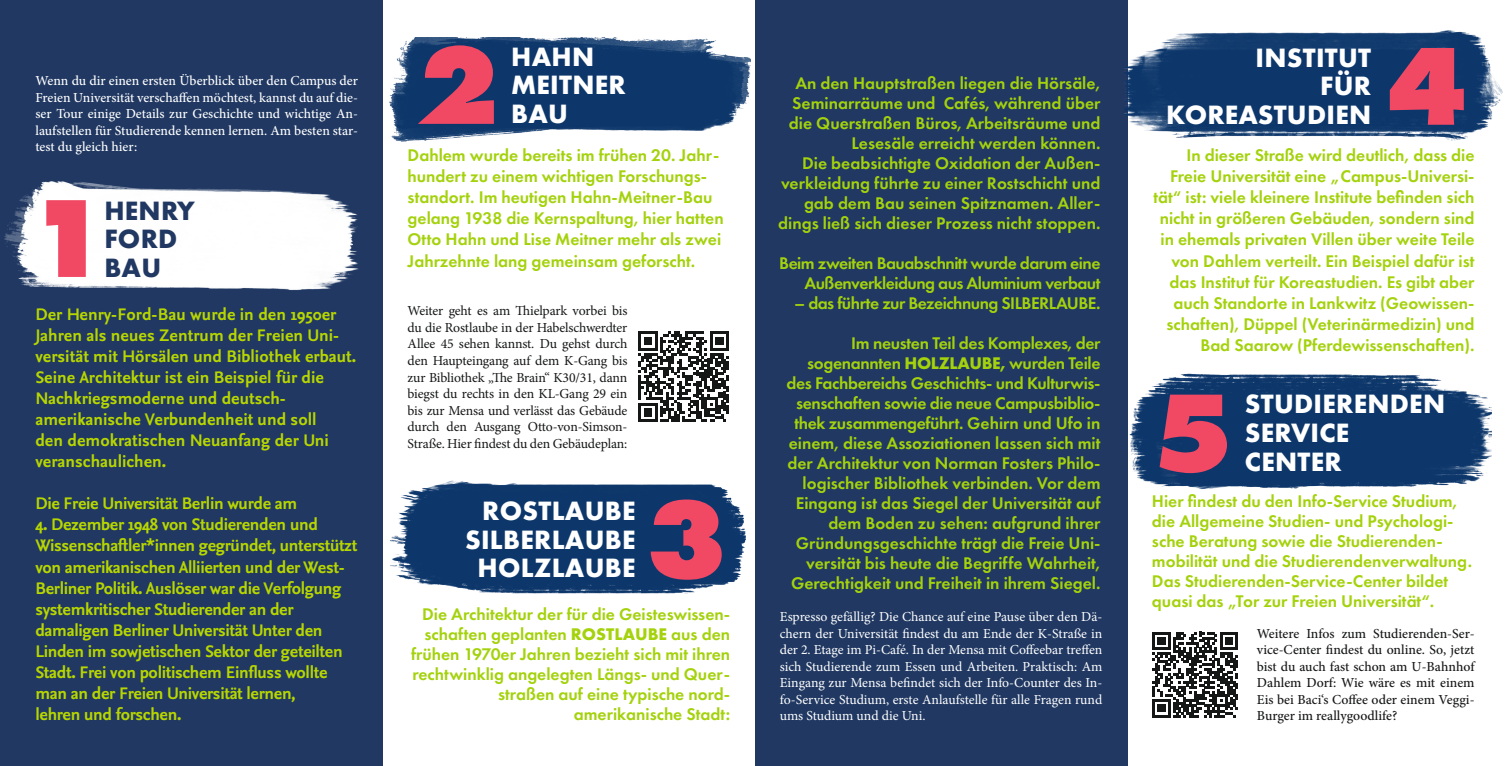
<style>
.page{position:relative;width:1510px;height:766px;background:#fff}
.page>*{position:absolute;margin:0;border:0;box-sizing:border-box;transform-origin:0 0}
.t1{font:800 115px "Futura PT";color:#f14863}
.t2{font:700 27.5px/28.8px "Futura PT";letter-spacing:.01em;color:#fff}
.t3{font:700 27.5px "Futura PT";letter-spacing:.01em;color:#203862}
.t4{font:600 17.5px/20px "Futura PT";color:#a4d20c;text-align:right}
.t5{font:700 17.5px/21px "Nexus Sans Pro";letter-spacing:-.02em;color:#b7d600}
.t6{font:700 17.5px/21px "Nexus Sans Pro";color:#b7d600}
.t7{font:600 17.5px/20px "Futura PT";letter-spacing:-.03em;color:#a4d20c;text-align:right}
.t8{font:600 17.5px "Futura PT";letter-spacing:-.02em;color:#a4d20c}
.t9{font:13.75px/16.5px "Minion Pro";color:#fff;text-align:justify}
.t10{font:13.75px/16.5px "Minion Pro";letter-spacing:-.01em;color:#151616;text-align:justify}
.t11{font:500 13.75px/16.5px "Minion Pro";color:#fff;text-align:justify}
.t12{font:500 13.75px/16.5px "Minion Pro";color:#151616;text-align:justify}
.s1{font-weight:700}
</style>
<div class="page">
<div style="left:755px;top:0;width:372px;height:765px;background:#203862"></div>
<div style="left:0;top:0;width:383px;height:765px;background:#203862"></div>
<img style="left:4px;top:181px;width:355px;height:110px">
<img style="left:389px;top:38px;width:361px;height:104px">
<svg style="left:1152px;top:631px;width:86px;height:86px"></svg>
<img style="left:1124px;top:6px;width:377px;height:142px">
<img style="left:1127px;top:371px;width:364px;height:121px">
<svg style="left:638px;top:331px;width:91px;height:91px"></svg>
<img style="left:390px;top:480px;width:356px;height:114px">
<p class="t11" style="left:35px;top:73px;width:324px">Wenn du dir einen ersten Überblick über den Campus der Freien Universität verschaffen möchtest, kannst du auf die&shy;ser Tour einige Details zur Geschichte und wichtige An&shy;laufstellen für Studierende kennen lernen. Am besten star&shy;test du gleich hier:</p>
<p class="t1" style="left:27px;top:165px;width:83px">1</p>
<p class="t3" style="left:104px;top:192px;width:92px">HENRY</p>
<p class="t3" style="left:104px;top:221px;width:74px">FORD</p>
<p class="t3" style="left:104px;top:250px;width:58px">BAU</p>
<p class="t6" style="left:35px;top:303px;width:322px">Der Henry-Ford-Bau wurde in den 1950er Jahren als neues Zentrum der Freien Uni&shy;versität mit Hörsälen und Bibliothek erbaut.<br>Seine Architektur ist ein Beispiel für die Nachkriegsmoderne und deutsch-</p>
<p class="t6" style="left:35px;top:408px;width:282px">amerikanische Verbundenheit und soll</p>
<p class="t6" style="left:35px;top:429px;width:295px">den demokratischen Neuanfang der Uni</p>
<p class="t6" style="left:35px;top:450px;width:132px">veranschaulichen.</p>
<p class="t5" style="left:35px;top:492px;width:263px">Die Freie Universität Berlin wurde am</p>
<p class="t5" style="left:35px;top:513px;width:284px">4. Dezember 1948 von Studierenden und</p>
<p class="t5" style="left:35px;top:534px;width:323px">Wissenschaftler*innen gegründet, unterstützt von amerikanischen Alliierten und der West-Berliner Politik. Auslöser war die Verfolgung systemkritischer Studierender an der</p>
<p class="t5" style="left:35px;top:618px;width:309px">damaligen Berliner Universität Unter den Linden im sowjetischen Sektor der geteilten Stadt. Frei von politischem Einfluss wollte man an der Freien Universität lernen,</p>
<p class="t5" style="left:35px;top:702px;width:147px">lehren und forschen.</p>
<h1 class="t1" style="left:417px;top:12px;width:83px">2</h1>
<h2 class="t2" style="left:511px;top:41px;width:116px">HAHN<br>MEITNER</h2>
<h2 class="t2" style="left:511px;top:99px;width:58px">BAU</h2>
<p class="t4" style="left:407px;top:145px;width:318px;line-height:21px;text-align:left">Dahlem wurde bereits im frühen 20. Jahr&shy;hundert zu einem wichtigen Forschungs&shy;standort. Im heutigen Hahn-Meitner-Bau gelang 1938 die Kernspaltung, hier hatten Otto Hahn und Lise Meitner mehr als zwei Jahrzehnte lang gemeinsam geforscht.</p>
<p class="t10" style="left:407px;top:303px;width:221px">Weiter geht es am Thielpark vorbei bis du die Rostlaube in der Habelschwerdter Allee 45 sehen kannst. Du gehst durch den Haupteingang auf dem K-Gang bis zur Bibliothek „The Brain“ K30/31, dann biegst du rechts in den KL-Gang 29 ein bis zur Mensa und verlässt das Gebäude durch den Ausgang Otto-von-Simson-Straße. Hier findest du den Gebäudeplan:</p>
<p class="t2" style="left:465px;top:495px;width:172px;text-align:right">ROSTLAUBE<br>SILBERLAUBE<br>HOLZLAUBE</p>
<p class="t1" style="left:646px;top:466px;width:83px">3</p>
<p class="t4" style="left:411px;top:603px;width:320px">Die Architektur der für die Geisteswissen&shy;schaften geplanten <span class="s1">ROSTLAUBE</span> aus den frühen 1970er Jahren bezieht sich mit ihren rechtwinklig angelegten Längs- und Quer&shy;straßen auf eine typische nord-</p>
<p class="t4" style="left:574px;top:703px;width:158px">amerikanische Stadt:</p>
<p class="t4" style="left:789px;top:73px;width:313px">An den Hauptstraßen liegen die Hörsäle, Seminarräume und Cafés, während über die Querstraßen Büros, Arbeitsräume und Lesesäle erreicht werden können.</p>
<p class="t4" style="left:778px;top:153px;width:324px">Die beabsichtigte Oxidation der Außen&shy;verkleidung führte zu einer Rostschicht und gab dem Bau seinen Spitznamen. Aller&shy;dings ließ sich dieser Prozess nicht stoppen.</p>
<p class="t7" style="left:779px;top:253px;width:323px">Beim zweiten Bauabschnitt wurde darum eine<br>Außenverkleidung aus Aluminium verbaut</p>
<p class="t7" style="left:794px;top:293px;width:308px">– das führte zur Bezeichnung SILBERLAUBE.</p>
<p class="t8" style="left:851px;top:332px;width:251px">Im neusten Teil des Komplexes, der</p>
<p class="t4" style="left:786px;top:353px;width:316px">sogenannten <span class="s1">HOLZLAUBE,</span> wurden Teile des Fachbereichs Geschichts- und Kulturwis&shy;senschaften sowie die neue Campusbiblio&shy;thek zusammengeführt. Gehirn und Ufo in einem, diese Assoziationen lassen sich mit der Architektur von Norman Fosters Philo&shy;logischer Bibliothek verbinden. Vor dem Eingang ist das Siegel der Universität auf dem Boden zu sehen: aufgrund ihrer</p>
<p class="t4" style="left:791px;top:533px;width:311px">Gründungsgeschichte trägt die Freie Uni&shy;versität bis heute die Begriffe Wahrheit,<br>Gerechtigkeit und Freiheit in ihrem Siegel.</p>
<p class="t9" style="left:780px;top:608px;width:324px">Espresso gefällig? Die Chance auf eine Pause über den Dä&shy;chern der Universität findest du am Ende der K-Straße in der 2. Etage im Pi-Café. In der Mensa mit Coffeebar treffen sich Studierende zum Essen und Arbeiten. Praktisch: Am Eingang zur Mensa befindet sich der Info-Counter des In&shy;fo-Service Studium, erste Anlaufstelle für alle Fragen rund ums Studium und die Uni.</p>
<p class="t2" style="left:1255px;top:42px;width:117px">INSTITUT</p>
<p class="t2" style="left:1320px;top:71px;width:52px">FÜR</p>
<p class="t2" style="left:1166px;top:100px;width:207px">KOREASTUDIEN</p>
<h1 class="t1" style="left:1386px;top:13px;width:83px">4</h1>
<p class="t4" style="left:1153px;top:145px;width:323px;line-height:21px">In dieser Straße wird deutlich, dass die Freie Universität eine „Campus-Universi&shy;tät“ ist: viele kleinere Institute befinden sich nicht in größeren Gebäuden, sondern sind in ehemals privaten Villen über weite Teile von Dahlem verteilt. Ein Beispiel dafür ist das Institut für Koreastudien. Es gibt aber auch Standorte in Lankwitz (Geowissen&shy;schaften), Düppel (Veterinärmedizin) und Bad Saarow (Pferdewissenschaften).</p>
<p class="t1" style="left:1151px;top:359px;width:83px">5</p>
<p class="t2" style="left:1244px;top:389px;width:202px">STUDIERENDEN</p>
<p class="t2" style="left:1244px;top:417px;width:106px">SERVICE</p>
<p class="t2" style="left:1244px;top:446px;width:98px">CENTER</p>
<p class="t4" style="left:1152px;top:491px;width:307px;text-align:left">Hier findest du den Info-Service Studium, die Allgemeine Studien- und Psychologi&shy;sche Beratung sowie die Studierenden-</p>
<p class="t4" style="left:1152px;top:551px;width:322px;text-align:left">mobilität und die Studierendenverwaltung.<br>Das Studierenden-Service-Center bildet quasi das „Tor zur Freien Universität“.</p>
<p class="t12" style="left:1256px;top:625px;width:219px">Weitere Infos zum Studierenden-Ser&shy;vice-Center findest du online. So, jetzt bist du auch fast schon am U-Bahnhof Dahlem Dorf: Wie wäre es mit einem Eis bei Baci‘s Coffee oder einem Veggi-Burger im reallygoodlife?</p>
</div>
